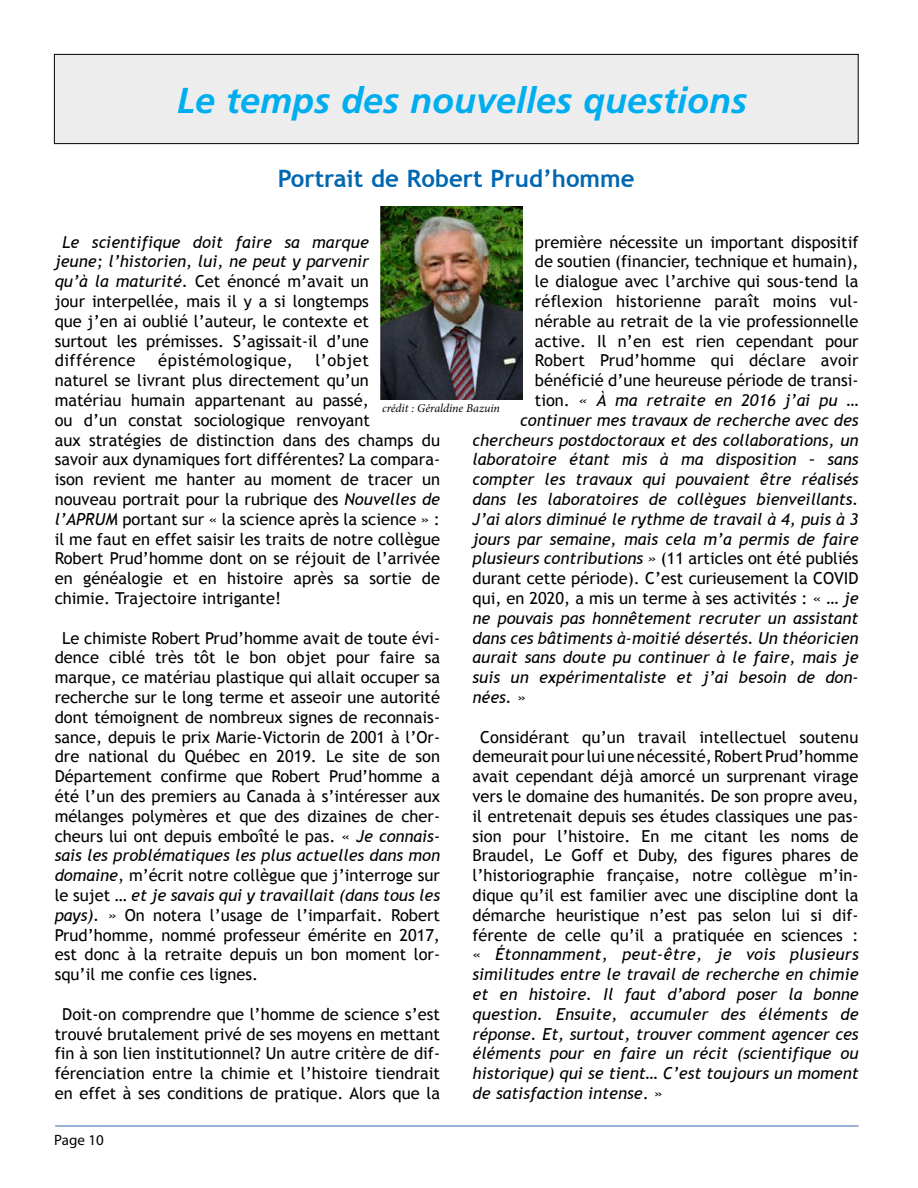
<style>
.page{position:relative;width:918px;height:1188px;background:#fff}
.page>*{position:absolute;margin:0;border:0;box-sizing:border-box;transform-origin:0 0}
.t1{font:italic 700 36px "Frutiger";color:#00aeef}
.t2{font:700 24px "Trebuchet MS";color:#0067b1}
.t3{font:16.5px/19.8px "Trebuchet MS";color:#000;text-align:justify}
.t4{font:italic 16.5px "Trebuchet MS";color:#000}
.t5{font:16.5px "Trebuchet MS";letter-spacing:.03em;color:#000}
.t6{font:15px "Myriad Pro";color:#000}
.t7{font:italic 12px "Minion Pro";letter-spacing:-.01em;color:#000}
.s1{font-style:normal}
.s2{font-style:italic}
</style>
<div class="page">
<hr style="left:55px;top:1126px;width:804px;height:1px;background:#3c65af">
<div style="left:54px;top:54px;width:804px;height:90px;background:#ededee"></div>
<div style="left:54px;top:54px;width:805px;height:90px;border:1px solid #000"></div>
<img style="left:381px;top:207px;width:142px;height:192px">
<h1 class="t1" style="left:177px;top:79px;width:572px">Le temps des nouvelles questions</h1>
<h2 class="t2" style="left:278px;top:164px;width:358px">Portrait de Robert Prud’homme</h2>
<p class="t3" style="left:535px;top:232px;width:325px">première nécessite un important dispositif</p>
<p class="t3" style="left:535px;top:252px;width:325px">de soutien (financier, technique et humain),</p>
<p class="t3" style="left:535px;top:272px;width:325px">le dialogue avec l’archive qui sous-tend la</p>
<p class="t3" style="left:535px;top:292px;width:325px">réflexion historienne paraît moins vul-</p>
<p class="t3" style="left:535px;top:311px;width:325px">nérable au retrait de la vie professionnelle</p>
<p class="t3" style="left:535px;top:331px;width:325px">active. Il n’en est rien cependant pour</p>
<p class="t3" style="left:535px;top:351px;width:325px">Robert Prud’homme qui déclare avoir</p>
<p class="t3" style="left:535px;top:371px;width:325px">bénéficié d’une heureuse période de transi-</p>
<p class="t4" style="left:535px;top:390px;width:325px"><span class="s1">tion.</span> « À ma retraite en 2016 j’ai pu …</p>
<p class="t4" style="left:520px;top:410px;width:340px">continuer mes travaux de recherche avec des</p>
<p class="t4" style="left:472px;top:430px;width:388px">chercheurs postdoctoraux et des collaborations, un</p>
<p class="t4" style="left:472px;top:450px;width:388px">laboratoire étant mis à ma disposition – sans</p>
<p class="t4" style="left:472px;top:470px;width:388px">compter les travaux qui pouvaient être réalisés</p>
<p class="t4" style="left:472px;top:489px;width:388px">dans les laboratoires de collègues bienveillants.</p>
<p class="t4" style="left:472px;top:509px;width:388px">J’ai alors diminué le rythme de travail à 4, puis à 3</p>
<p class="t4" style="left:472px;top:529px;width:388px">jours par semaine, mais cela m’a permis de faire</p>
<p class="t3" style="left:472px;top:549px;width:388px"><span class="s2">plusieurs contributions »</span> (11 articles ont été publiés</p>
<p class="t3" style="left:472px;top:569px;width:388px">durant cette période). C’est curieusement la COVID</p>
<p class="t3" style="left:472px;top:589px;width:388px">qui, en 2020, a mis un terme à ses activité<span class="s2">s</span> : « <span class="s2">… je</span></p>
<p class="t4" style="left:473px;top:608px;width:388px">ne pouvais pas honnêtement recruter un assistant</p>
<p class="t4" style="left:473px;top:628px;width:388px">dans ces bâtiments à-moitié désertés. Un théoricien</p>
<p class="t4" style="left:473px;top:648px;width:388px">aurait sans doute pu continuer à le faire, mais je</p>
<p class="t4" style="left:473px;top:668px;width:388px">suis un expérimentaliste et j’ai besoin de don-</p>
<p class="t4" style="left:473px;top:687px;width:55px">nées. <span class="s1">»</span></p>
<p class="t3" style="left:473px;top:727px;width:388px;text-indent:8px">Considérant qu’un travail intellectuel soutenu demeurait pour lui une nécessité, Robert Prud’homme avait cependant déjà amorcé un surprenant virage vers le domaine des humanités. De son propre aveu, il entretenait depuis ses études classiques une pas&shy;sion pour l’histoire. En me citant les noms de Braudel, Le Goff et Duby, des figures phares de l’historiographie française, notre collègue m’in&shy;dique qu’il est familier avec une discipline dont la démarche heuristique n’est pas selon lui si dif&shy;férente de celle qu’il a pratiquée en sciences : « <span class="s2">Étonnamment, peut-être, je vois plusieurs similitudes entre le travail de recherche en chimie et en histoire. Il faut d’abord poser la bonne question. Ensuite, accumuler des éléments de réponse. Et, surtout, trouver comment agencer ces éléments pour en faire un récit (scientifique ou historique) qui se tient… C’est toujours un moment de satisfaction intense</span>. »</p>
<p class="t3" style="left:55px;top:232px;width:316px;text-indent:8px"><span class="s2">Le scientifique doit faire sa marque jeune; l’historien, lui, ne peut y parvenir qu’à la maturité.</span> Cet énoncé m’avait un jour interpellée, mais il y a si longtemps que j’en ai oublié l’auteur, le contexte et surtout les prémisses. S’agissait-il d’une différence</p>
<p class="t5" style="left:158px;top:351px;width:136px">épistémologique,</p>
<p class="t3" style="left:55px;top:351px;width:387px;text-align:left;text-indent:261px">l’objet<br>naturel se livrant plus directement qu’un<br>matériau humain appartenant au passé,<br>ou d’un constat sociologique renvoyant<br>aux stratégies de distinction dans des champs du savoir aux dynamiques fort différentes? La compara&shy;ison revient me hanter au moment de tracer un nouveau portrait pour la rubrique des <span class="s2">Nouvelles de l’APRUM</span> portant sur « la science après la science » : il me faut en effet saisir les traits de notre collègue Robert Prud’homme dont on se réjouit de l’arrivée en généalogie et en histoire après sa sortie de chimie. Trajectoire intrigante!</p>
<p class="t3" style="left:55px;top:628px;width:387px;text-indent:8px">Le chimiste Robert Prud’homme avait de toute évi&shy;dence ciblé très tôt le bon objet pour faire sa marque, ce matériau plastique qui allait occuper sa recherche sur le long terme et asseoir une autorité dont témoignent de nombreux signes de reconnais&shy;sance, depuis le prix Marie-Victorin de 2001 à l’Or&shy;dre national du Québec en 2019. Le site de son Département confirme que Robert Prud’homme a été l’un des premiers au Canada à s’intéresser aux mélanges polymères et que des dizaines de cher&shy;cheurs lui ont depuis emboîté le pas. « <span class="s2">Je connais&shy;sais les problématiques les plus actuelles dans mon domaine</span>, m’écrit notre collègue que j’interroge sur le sujet … <span class="s2">et je savais qui y travaillait (dans tous les pays). »</span> On notera l’usage de l’imparfait. Robert Prud’homme, nommé professeur émérite en 2017, est donc à la retraite depuis un bon moment lor&shy;squ’il me confie ces lignes.</p>
<p class="t3" style="left:55px;top:1004px;width:387px;text-align:center">Doit-on comprendre que l’homme de science s’est trouvé brutalement privé de ses moyens en mettant fin à son lien institutionnel? Un autre critère de dif&shy;férenciation entre la chimie et l’histoire tiendrait en effet à ses conditions de pratique. Alors que la</p>
<p class="t7" style="left:382px;top:400px;width:119px">crédit : Géraldine Bazuin</p>
<p class="t6" style="left:54px;top:1131px;width:51px">Page 10</p>
</div>
